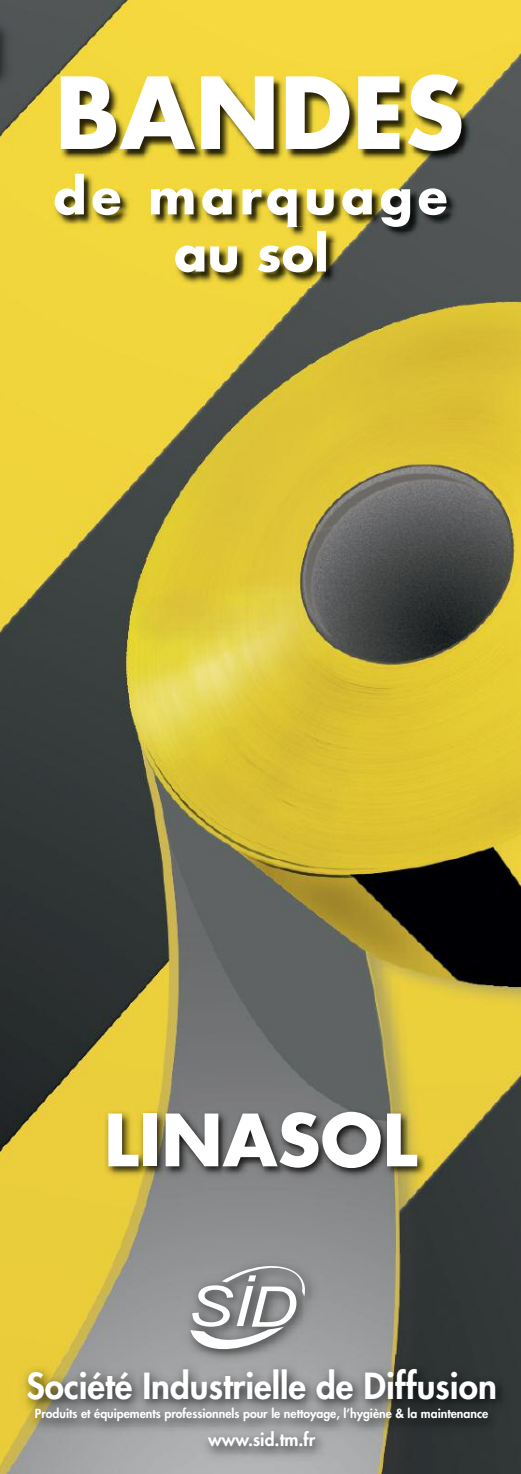
<style>
.page{position:relative;width:521px;height:1474px;background:#fff}
.page>*{position:absolute;margin:0;border:0;box-sizing:border-box;transform-origin:0 0}
.t1{font:700 70px "Futura";color:#fff}
.t2{font:800 35px "Futura";color:#fff}
.t3{font:800 17.5px "Futura";color:#fff}
.t4{font:800 12.25px "Futura";color:#fff}
</style>
<div class="page">
<img style="left:0;top:1px;width:521px;height:1353px">
<img style="left:51px;top:169px;width:411px;height:74px">
<img style="left:171px;top:272px;width:170px;height:16px">
<svg style="left:55px;top:174px;width:391px;height:98px"></svg>
<img style="left:57px;top:70px;width:420px;height:96px">
<svg style="left:61px;top:74px;width:400px;height:77px"></svg>
<img style="left:152px;top:1253px;width:180px;height:101px">
<svg style="left:190px;top:1265px;width:115px;height:84px"></svg>
<img style="left:0;top:1354px;width:521px;height:119px">
<img style="left:0;top:15px;width:18px;height:79px">
<img style="left:16px;top:1090px;width:496px;height:163px">
<img style="left:0;top:21px;width:3px;height:61px">
<h1 class="t1" style="left:104px;top:1108px;width:315px">LINASOL</h1>
<h2 class="t2" style="left:26px;top:1369px;width:472px">Société Industrielle de Diffusion</h2>
<p class="t4" style="left:35px;top:1407px;width:455px">Produits et équipements professionnels pour le nettoyage, l’hygiène &amp; la maintenance</p>
<h3 class="t3" style="left:208px;top:1431px;width:109px">www.sid.tm.fr</h3>
</div>
